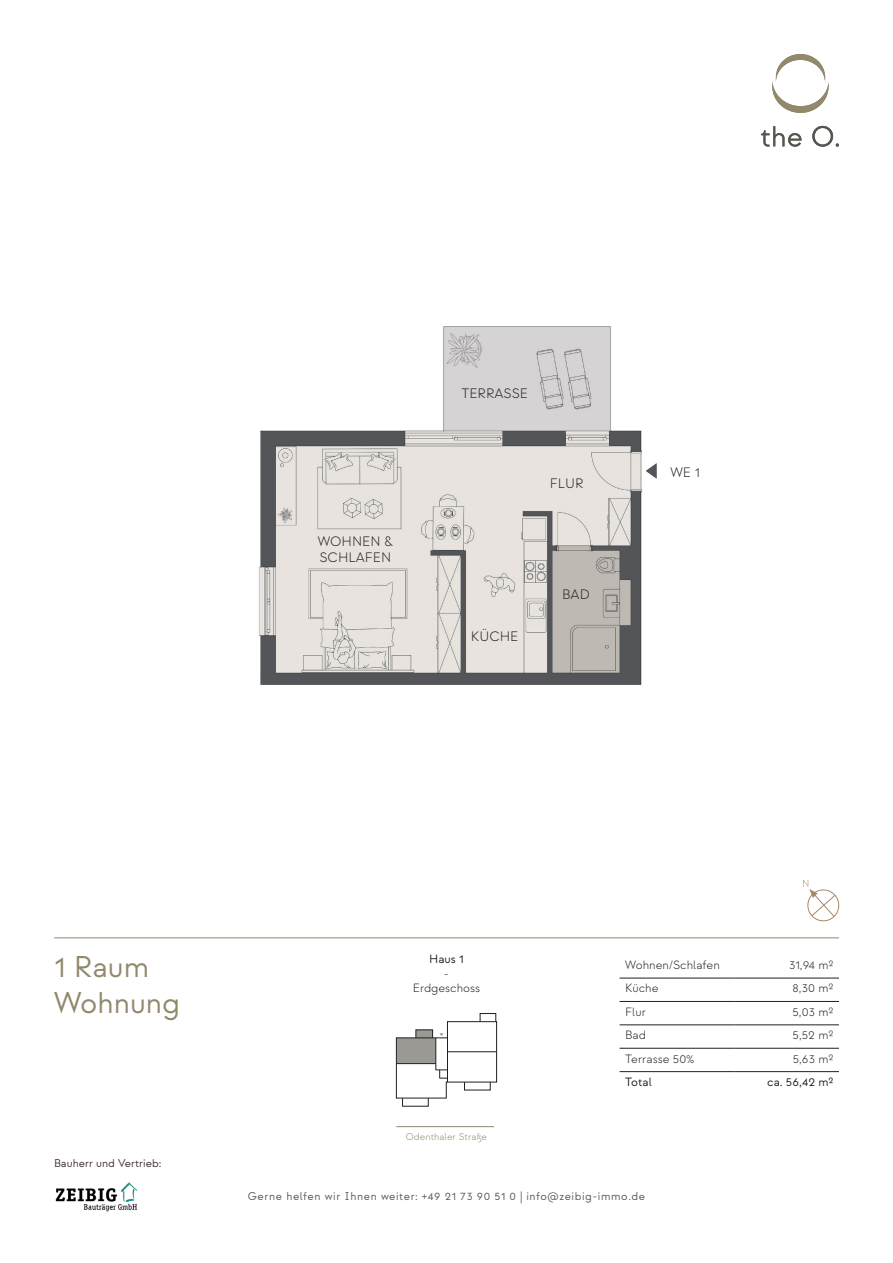
<style>
.page{position:relative;width:893px;height:1263px;background:#fff}
.page>*{position:absolute;margin:0;border:0;box-sizing:border-box;transform-origin:0 0}
.t1{font:30px/36px "Strawford";color:#92896c}
.t2{font:300 13.65px/16.4px "Strawford";color:#231f20}
.t3{font:300 12px/14.4px "Strawford";color:#231f20;text-align:center}
.t4{font:12px "Strawford";color:#231f20}
.t5{font:11.25px "Strawford";letter-spacing:.05em;color:#57585a}
.t6{font:11.25px "Strawford";color:#3f312f}
.t7{font:300 9.75px "Strawford";color:#92896c}
</style>
<div class="page">
<hr style="left:54px;top:937px;width:785px;height:1px;background:#92896c">
<hr style="left:620px;top:978px;width:115px;height:1px;background:#231f20">
<hr style="left:735px;top:978px;width:104px;height:1px;background:#231f20">
<hr style="left:620px;top:1001px;width:115px;height:1px;background:#231f20">
<hr style="left:735px;top:1001px;width:104px;height:1px;background:#231f20">
<hr style="left:620px;top:1024px;width:115px;height:1px;background:#231f20">
<hr style="left:735px;top:1024px;width:104px;height:1px;background:#231f20">
<hr style="left:620px;top:1048px;width:115px;height:1px;background:#231f20">
<hr style="left:735px;top:1048px;width:104px;height:1px;background:#231f20">
<hr style="left:620px;top:1071px;width:115px;height:1px;background:#231f20">
<hr style="left:735px;top:1071px;width:104px;height:1px;background:#231f20">
<img style="left:259px;top:326px;width:398px;height:359px">
<svg style="left:761px;top:126px;width:78px;height:21px"></svg>
<svg style="left:772px;top:54px;width:57px;height:59px"></svg>
<img style="left:55px;top:1182px;width:82px;height:30px">
<hr style="left:396px;top:1126px;width:98px;height:1px;background:#92896c">
<div style="left:480px;top:1013px;width:16px;height:9px;border:1px solid #231f20"></div>
<svg style="left:396px;top:1021px;width:101px;height:77px"></svg>
<svg style="left:803px;top:880px;width:37px;height:42px"></svg>
<p class="t2" style="left:318px;top:533px;width:77px">WOHNEN &amp;<br>SCHLAFEN</p>
<p class="t2" style="left:461px;top:385px;width:68px">TERRASSE</p>
<p class="t2" style="left:550px;top:475px;width:35px">FLUR</p>
<p class="t2" style="left:471px;top:629px;width:49px">KÜCHE</p>
<p class="t2" style="left:562px;top:586px;width:29px">BAD</p>
<p class="t2" style="left:670px;top:464px;width:31px">WE 1</p>
<p class="t4" style="left:429px;top:952px;width:36px">Haus 1</p>
<p class="t3" style="left:413px;top:967px;width:69px">-<br>Erdgeschoss</p>
<h1 class="t1" style="left:54px;top:949px;width:128px">1 Raum<br>Wohnung</h1>
<p class="t3" style="left:625px;top:958px;width:96px">Wohnen/Schlafen</p>
<p class="t3" style="left:789px;top:958px;width:46px">31,94 m²</p>
<p class="t3" style="left:625px;top:981px;width:35px">Küche</p>
<p class="t3" style="left:793px;top:981px;width:42px">8,30 m²</p>
<p class="t3" style="left:625px;top:1005px;width:22px">Flur</p>
<p class="t3" style="left:792px;top:1005px;width:42px">5,03 m²</p>
<p class="t3" style="left:625px;top:1028px;width:22px">Bad</p>
<p class="t3" style="left:793px;top:1028px;width:42px">5,52 m²</p>
<p class="t3" style="left:625px;top:1051px;width:71px">Terrasse 50%</p>
<p class="t3" style="left:793px;top:1051px;width:42px">5,63 m²</p>
<p class="t4" style="left:625px;top:1075px;width:28px">Total</p>
<p class="t4" style="left:767px;top:1075px;width:68px">ca. 56,42 m²</p>
<p class="t6" style="left:54px;top:1156px;width:109px">Bauherr und Vertrieb:</p>
<p class="t7" style="left:406px;top:1131px;width:83px">Odenthaler Straße</p>
<p class="t5" style="left:248px;top:1190px;width:399px">Gerne helfen wir Ihnen weiter: +49 21 73 90 51 0 | info@zeibig-immo.de</p>
</div>
